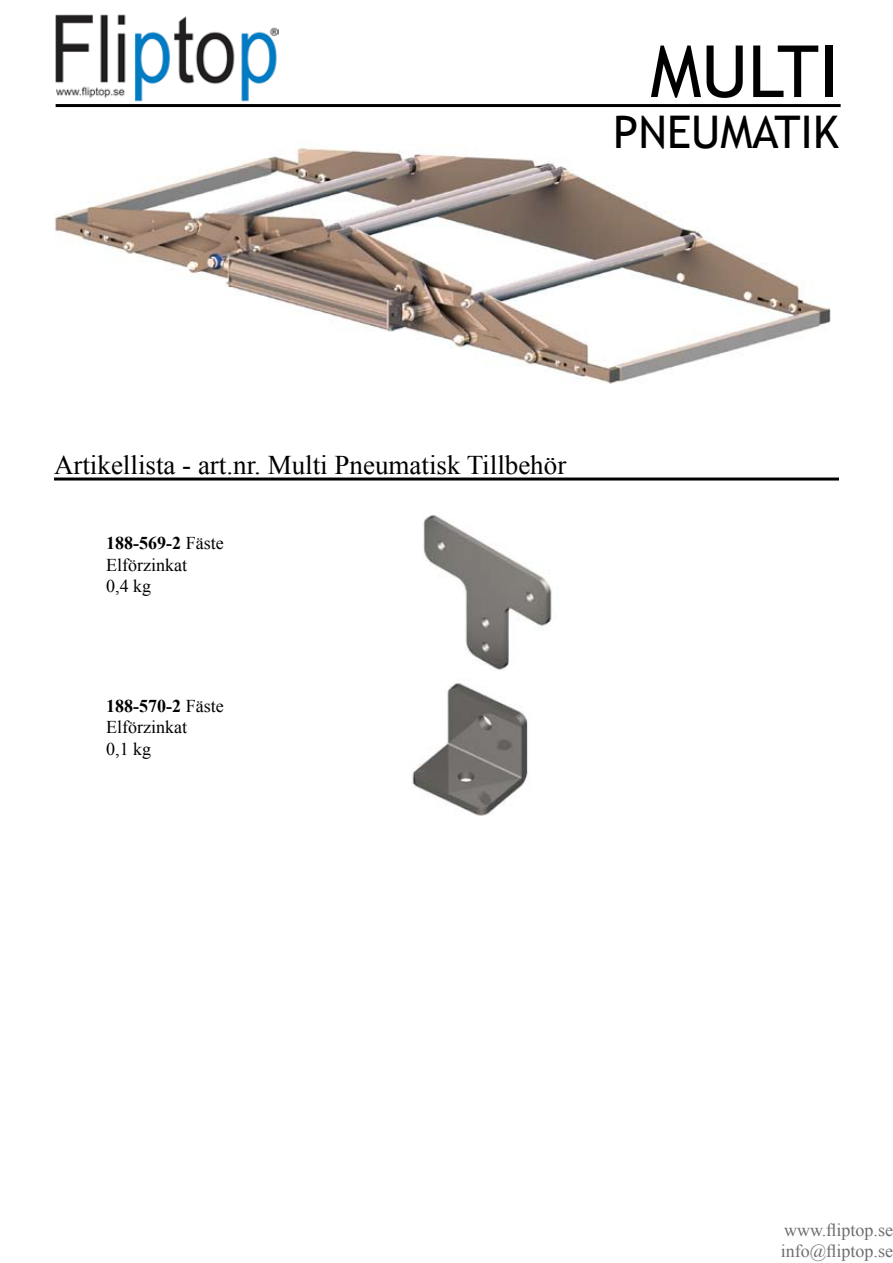
<style>
.page{position:relative;width:893px;height:1263px;background:#fff}
.page>*{position:absolute;margin:0;border:0;box-sizing:border-box;transform-origin:0 0}
.t1{font:72px "Trebuchet MS";color:#000}
.t2{font:45px "Trebuchet MS";color:#000}
.t3{font:27px "Times New Roman";color:#000}
.t4{font:18px/21.6px "Times New Roman";color:#000}
.t5{font:18px/21.6px "Times New Roman";color:#6d6e70}
.s1{font-weight:700}
</style>
<div class="page">
<img style="left:54px;top:148px;width:777px;height:236px">
<img style="left:55px;top:14px;width:224px;height:94px">
<hr style="left:56px;top:104px;width:785px;height:3px;background:#000">
<hr style="left:54px;top:477px;width:785px;height:3px;background:#000">
<img style="left:422px;top:515px;width:130px;height:155px">
<img style="left:412px;top:683px;width:116px;height:133px">
<h1 class="t1" style="left:650px;top:29px;width:190px">MULTI</h1>
<h2 class="t2" style="left:613px;top:106px;width:227px">PNEUMATIK</h2>
<h3 class="t3" style="left:54px;top:447px;width:514px">Artikellista - art.nr. Multi Pneumatisk Tillbehör</h3>
<p class="t4" style="left:106px;top:532px;width:119px"><span class="s1">188-569-2</span> Fäste<br>Elförzinkat<br>0,4 kg</p>
<p class="t4" style="left:106px;top:695px;width:119px"><span class="s1">188-570-2</span> Fäste<br>Elförzinkat<br>0,1 kg</p>
<p class="t5" style="left:781px;top:1219px;width:114px">www.fliptop.se info@fliptop.se</p>
</div>
